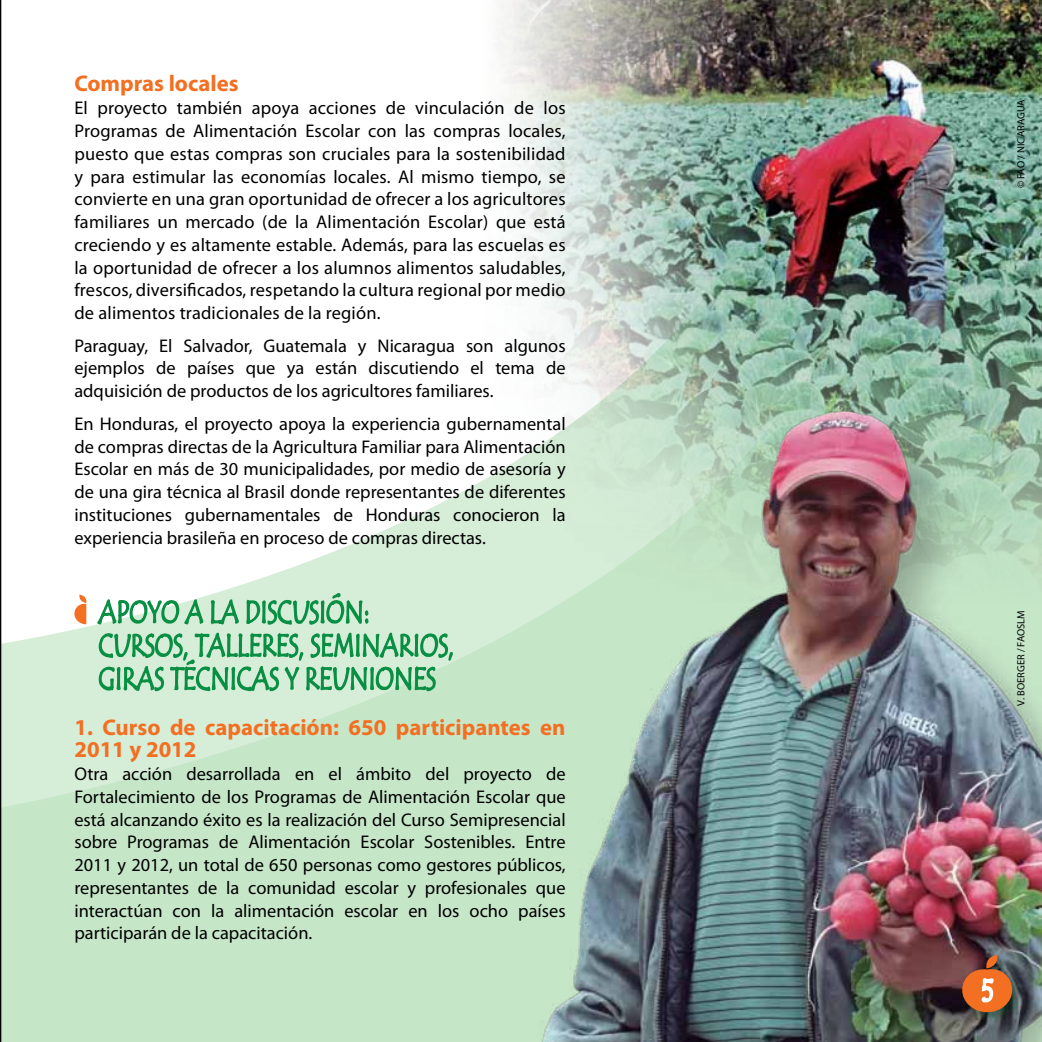
<style>
.page{position:relative;width:1042px;height:1042px;background:#fff}
.page>*{position:absolute;margin:0;border:0;box-sizing:border-box;transform-origin:0 0}
.t1{font:700 22.75px/22.8px "Myriad Pro";color:#f36f21}
.t2{font:18.38px/22.8px "Myriad Pro";color:#000;text-align:justify}
.t3{font:10.5px "Myriad Pro";color:#000}
</style>
<div class="page">
<div style="left:1px;top:853px;width:517px;height:189px;background:#c6e6c8"></div>
<svg style="left:1px;top:0;width:517px;height:853px"></svg>
<img style="left:464px;top:0;width:578px;height:627px">
<img style="left:518px;top:394px;width:524px;height:648px">
<div style="left:961px;top:954px;width:63px;height:69px;background:#004416;opacity:.35"></div>
<svg style="left:962px;top:955px;width:50px;height:62px;background:#ae653c"></svg>
<svg style="left:96px;top:582px;width:358px;height:145px;background:#b4ddbf"></svg>
<svg style="left:74px;top:595px;width:13px;height:29px"></svg>
<hr style="left:0;top:0;width:1px;height:1042px;background:#000">
<p class="t1" style="left:74px;top:72px;width:166px">Compras locales</p>
<p class="t2" style="left:74px;top:96px;width:493px">El proyecto también apoya acciones de vinculación de los Programas de Alimentación Escolar con las compras locales, puesto que estas compras son cruciales para la sostenibilidad y para estimular las economías locales. Al mismo tiempo, se convierte en una gran oportunidad de ofrecer a los agricultores familiares un mercado (de la Alimentación Escolar) que está creciendo y es altamente estable. Además, para las escuelas es la oportunidad de ofrecer a los alumnos alimentos saludables, frescos, diversificados, respetando la cultura regional por medio de alimentos tradicionales de la región.</p>
<p class="t2" style="left:74px;top:334px;width:493px">Paraguay, El Salvador, Guatemala y Nicaragua son algunos ejemplos de países que ya están discutiendo el tema de adquisición de productos de los agricultores familiares.</p>
<p class="t2" style="left:74px;top:412px;width:493px">En Honduras, el proyecto apoya la experiencia gubernamental de compras directas de la Agricultura Familiar para Alimentación Escolar en más de 30 municipalidades, por medio de asesoría y de una gira técnica al Brasil donde representantes de diferentes instituciones gubernamentales de Honduras conocieron la experiencia brasileña en proceso de compras directas.</p>
<p class="t1" style="left:74px;top:715px;width:493px">1. Curso de capacitación: 650 participantes en<br>2011 y 2012</p>
<p class="t2" style="left:74px;top:762px;width:493px">Otra acción desarrollada en el ámbito del proyecto de Fortalecimiento de los Programas de Alimentación Escolar que está alcanzando éxito es la realización del Curso Semipresencial sobre Programas de Alimentación Escolar Sostenibles. Entre 2011 y 2012, un total de 650 personas como gestores públicos, representantes de la comunidad escolar y profesionales que interactúan con la alimentación escolar en los ocho países participarán de la capacitación.</p>
<p class="t3" style="left:1014px;top:188px;width:90px;rotate:-90deg">© FAO / NICARAGUA</p>
<p class="t3" style="left:1014px;top:706px;width:97px;rotate:-90deg">V. BOERGER / FAOSLM</p>
</div>
